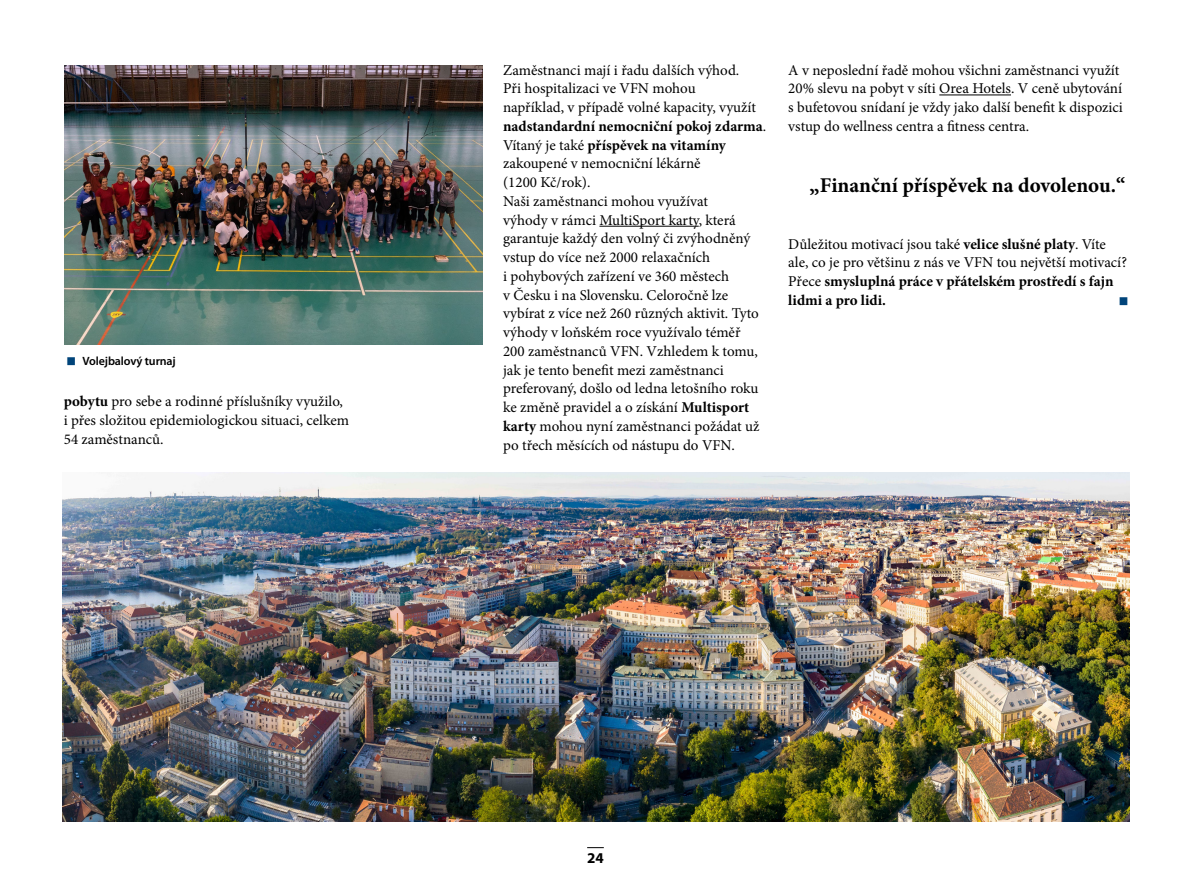
<style>
.page{position:relative;width:1191px;height:893px;background:#fff}
.page>*{position:absolute;margin:0;border:0;box-sizing:border-box;transform-origin:0 0}
.t1{font:27px "Minion Pro";color:#00447a}
.t2{font:700 21px "Minion Pro";color:#000}
.t3{font:15px/18.8px "Minion Pro";color:#000}
.t4{font:700 15px "Myriad Pro";color:#000}
.t5{font:600 12px "Myriad Pro";letter-spacing:-.01em;color:#000}
.s1{font-family:"Minion Pro";font-weight:400;font-size:27px;color:#00447a}
.s2{font-weight:700}
</style>
<div class="page">
<svg style="left:587px;top:847px;width:17px;height:1px"></svg>
<hr style="left:599px;top:226px;width:99px;height:1px;background:#000">
<hr style="left:939px;top:95px;width:72px;height:1px;background:#000">
<img style="left:62px;top:473px;width:1067px;height:348px">
<img style="left:65px;top:66px;width:418px;height:278px">
<p class="t5" style="left:66px;top:353px;width:112px"><span class="s1">■</span> Volejbalový turnaj</p>
<p class="t3" style="left:64px;top:392px;width:287px"><span class="s2">pobytu</span> pro sebe a rodinné příslušníky využilo, i přes složitou epidemiologickou situaci, celkem<br>54 zaměstnanců.</p>
<p class="t3" style="left:503px;top:61px;width:265px">Zaměstnanci mají i řadu dalších výhod.<br>Při hospitalizaci ve VFN mohou<br>například, v případě volné kapacity, využít <span class="s2">nadstandardní nemocniční pokoj zdarma</span>.<br>Vítaný je také <span class="s2">příspěvek na vitamíny </span>zakoupené v nemocniční lékárně<br>(1200 Kč/rok).<br>Naši zaměstnanci mohou využívat<br>výhody v rámci MultiSport karty, která garantuje každý den volný či zvýhodněný vstup do více než 2000 relaxačních<br>i pohybových zařízení ve 360 městech<br>v Česku i na Slovensku. Celoročně lze vybírat z více než 260 různých aktivit. Tyto výhody v loňském roce využívalo téměř<br>200 zaměstnanců VFN. Vzhledem k tomu, jak je tento benefit mezi zaměstnanci preferovaný, došlo od ledna letošního roku ke změně pravidel a o získání <span class="s2">Multisport karty</span> mohou nyní zaměstnanci požádat už po třech měsících od nástupu do VFN.</p>
<p class="t3" style="left:788px;top:61px;width:336px">A v neposlední řadě mohou všichni zaměstnanci využít 20% slevu na pobyt v síti Orea Hotels. V ceně ubytování s bufetovou snídaní je vždy jako další benefit k dispozici vstup do wellness centra a fitness centra.</p>
<h2 class="t2" style="left:809px;top:171px;width:317px">„Finanční příspěvek na dovolenou.“</h2>
<p class="t3" style="left:788px;top:235px;width:340px">Důležitou motivací jsou také <span class="s2">velice slušné platy</span>. Víte ale, co je pro většinu z nás ve VFN tou největší motivací?<br>Přece <span class="s2">smysluplná práce v přátelském prostředí s fajn lidmi a pro lidi.</span></p>
<h1 class="t1" style="left:1118px;top:281px;width:12px">■</h1>
<p class="t4" style="left:587px;top:848px;width:18px">24</p>
</div>
